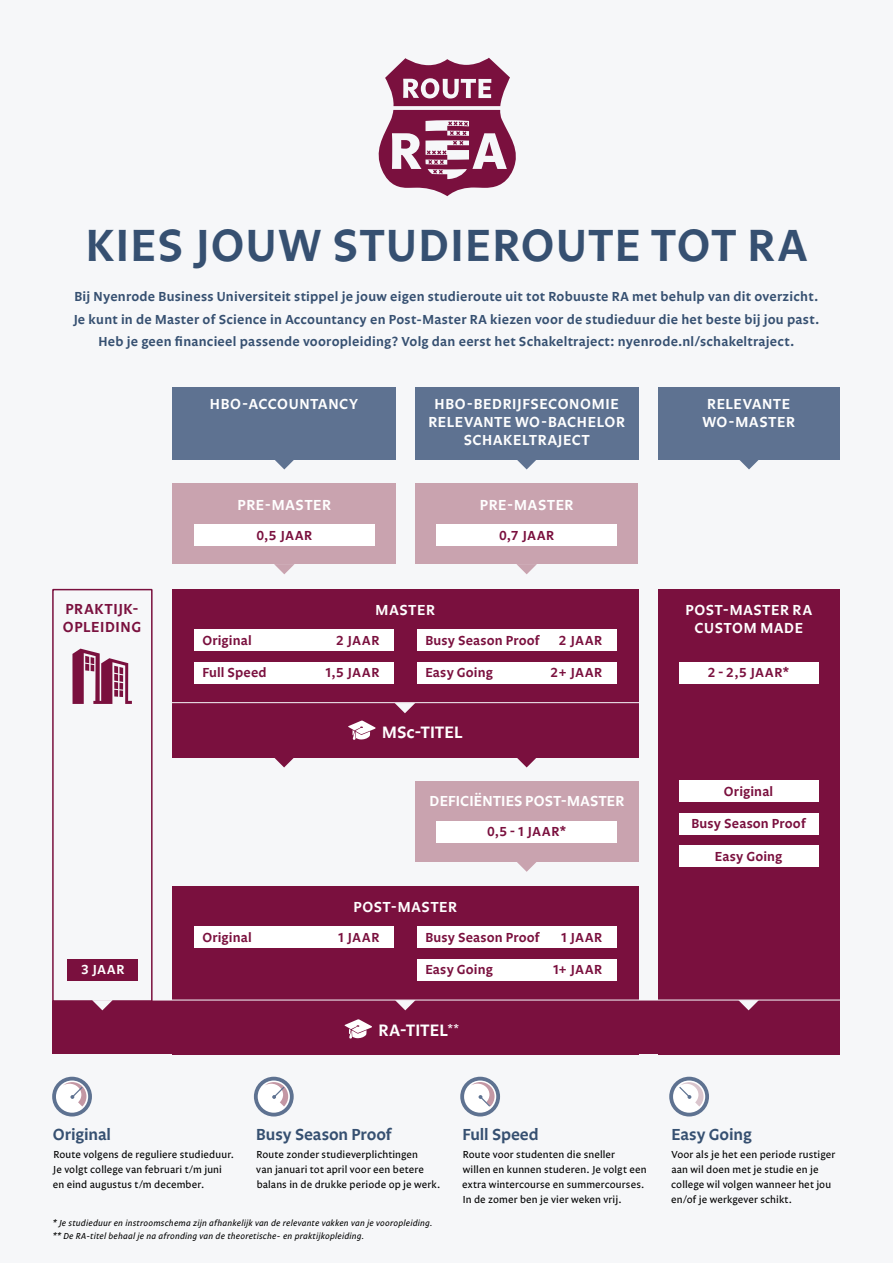
<style>
.page{position:relative;width:893px;height:1263px;background:#f6f7f9}
.page>*{position:absolute;margin:0;border:0;box-sizing:border-box;transform-origin:0 0}
.t1{font:600 46.5px "Legato OT";letter-spacing:.035em;color:#365071}
.t2{font:600 17.1px "Legato OT";letter-spacing:.015em;color:#fff}
.t3{font:600 16.5px "Legato OT";letter-spacing:-.005em;color:#365071}
.t4{font:600 15px/18px "Legato OT";letter-spacing:.05em;color:#fff;text-align:center}
.t5{font:600 15px "Legato OT";letter-spacing:.02em;color:#fff}
.t6{font:600 15px/18px "Legato OT";letter-spacing:.045em;color:#7a103e}
.t7{font:600 13.5px/22.5px "Legato OT";letter-spacing:.015em;color:#365071;text-align:center}
.t8{font:600 13.5px "Legato OT";letter-spacing:.015em;color:#7a103e}
.t9{font:600 13.5px "Legato OT";color:#fff}
.t10{font:10.5px/15px "Legato OT";letter-spacing:.01em;color:#000}
.t11{font:italic 9px/13.5px "Legato OT";letter-spacing:.02em;color:#000}
</style>
<div class="page">
<div style="left:52px;top:1000px;width:787px;height:54px;background:#7a103e"></div>
<svg style="left:254px;top:1077px;width:40px;height:39px"></svg>
<svg style="left:52px;top:1077px;width:40px;height:39px"></svg>
<svg style="left:460px;top:1077px;width:40px;height:39px"></svg>
<svg style="left:669px;top:1077px;width:40px;height:39px"></svg>
<svg style="left:378px;top:58px;width:138px;height:138px"></svg>
<div style="left:172px;top:886px;width:466px;height:168px;background:#7a103e"></div>
<div style="left:658px;top:589px;width:182px;height:465px;background:#7a103e"></div>
<div style="left:415px;top:781px;width:223px;height:80px;background:#c9a3af"></div>
<div style="left:172px;top:589px;width:466px;height:168px;background:#7a103e"></div>
<div style="left:194px;top:629px;width:200px;height:22px;background:#fff"></div>
<div style="left:194px;top:926px;width:200px;height:22px;background:#fff"></div>
<div style="left:437px;top:821px;width:180px;height:21px;background:#fff"></div>
<div style="left:417px;top:629px;width:200px;height:22px;background:#fff"></div>
<div style="left:417px;top:926px;width:200px;height:22px;background:#fff"></div>
<div style="left:194px;top:662px;width:200px;height:21px;background:#fff"></div>
<div style="left:417px;top:662px;width:200px;height:21px;background:#fff"></div>
<div style="left:417px;top:959px;width:200px;height:21px;background:#fff"></div>
<svg style="left:274px;top:564px;width:21px;height:10px"></svg>
<svg style="left:516px;top:564px;width:21px;height:10px"></svg>
<svg style="left:395px;top:703px;width:20px;height:10px"></svg>
<svg style="left:396px;top:1001px;width:19px;height:9px"></svg>
<svg style="left:739px;top:1001px;width:19px;height:9px"></svg>
<svg style="left:516px;top:757px;width:21px;height:10px"></svg>
<svg style="left:274px;top:757px;width:20px;height:10px"></svg>
<svg style="left:516px;top:861px;width:21px;height:11px"></svg>
<svg style="left:274px;top:459px;width:21px;height:10px"></svg>
<svg style="left:516px;top:459px;width:21px;height:10px"></svg>
<svg style="left:739px;top:459px;width:20px;height:10px"></svg>
<div style="left:172px;top:483px;width:224px;height:81px;background:#c9a3af"></div>
<div style="left:415px;top:483px;width:223px;height:81px;background:#c9a3af"></div>
<div style="left:194px;top:525px;width:181px;height:21px;background:#fff"></div>
<div style="left:437px;top:525px;width:180px;height:21px;background:#fff"></div>
<div style="left:172px;top:387px;width:224px;height:72px;background:#5e7291"></div>
<div style="left:415px;top:387px;width:223px;height:72px;background:#5e7291"></div>
<div style="left:658px;top:387px;width:181px;height:72px;background:#5e7291"></div>
<svg style="left:344px;top:1019px;width:28px;height:20px"></svg>
<svg style="left:348px;top:720px;width:28px;height:20px"></svg>
<div style="left:679px;top:662px;width:139px;height:21px;background:#fff"></div>
<hr style="left:26px;top:1000px;width:841px;height:1px;background:#f6f7f9">
<hr style="left:168px;top:702px;width:479px;height:1px;background:#f6f7f9">
<div style="left:52px;top:589px;width:101px;height:413px;border:2px solid #7a103e"></div>
<div style="left:67px;top:959px;width:71px;height:21px;background:#7a103e"></div>
<svg style="left:72px;top:649px;width:60px;height:55px"></svg>
<svg style="left:92px;top:1000px;width:21px;height:10px"></svg>
<div style="left:679px;top:781px;width:139px;height:21px;background:#fff"></div>
<div style="left:679px;top:813px;width:139px;height:21px;background:#fff"></div>
<div style="left:679px;top:845px;width:139px;height:22px;background:#fff"></div>
<h1 class="t1" style="left:86px;top:218px;width:723px">KIES JOUW STUDIEROUTE TOT RA</h1>
<p class="t7" style="left:73px;top:286px;width:747px">Bij Nyenrode Business Universiteit stippel je jouw eigen studieroute uit tot Robuuste RA met behulp van dit overzicht.<br>Je kunt in de Master of Science in Accountancy en Post-Master RA kiezen voor de studieduur die het beste bij jou past.<br>Heb je geen financieel passende vooropleiding? Volg dan eerst het Schakeltraject: nyenrode.nl/schakeltraject.</p>
<h3 class="t4" style="left:210px;top:395px;width:150px">HBO-ACCOUNTANCY</h3>
<h3 class="t4" style="left:428px;top:396px;width:198px">HBO-BEDRIJFSECONOMIE<br>RELEVANTE WO-BACHELOR<br>SCHAKELTRAJECT</h3>
<h3 class="t4" style="left:702px;top:395px;width:94px">RELEVANTE<br>WO-MASTER</h3>
<h3 class="t6" style="left:63px;top:601px;width:80px">PRAKTIJK-<br>OPLEIDING</h3>
<p class="t9" style="left:81px;top:962px;width:45px">3 JAAR</p>
<h3 class="t4" style="left:238px;top:496px;width:95px">PRE-MASTER</h3>
<h3 class="t4" style="left:480px;top:496px;width:95px">PRE-MASTER</h3>
<p class="t8" style="left:256px;top:527px;width:57px">0,5 JAAR</p>
<p class="t8" style="left:499px;top:527px;width:57px">0,7 JAAR</p>
<h3 class="t4" style="left:376px;top:601px;width:61px">MASTER</h3>
<p class="t8" style="left:202px;top:632px;width:51px">Original</p>
<p class="t8" style="left:336px;top:632px;width:45px">2 JAAR</p>
<p class="t8" style="left:425px;top:632px;width:116px">Busy Season Proof</p>
<p class="t8" style="left:559px;top:632px;width:45px">2 JAAR</p>
<p class="t8" style="left:202px;top:664px;width:66px">Full Speed</p>
<p class="t8" style="left:325px;top:664px;width:55px">1,5 JAAR</p>
<p class="t8" style="left:425px;top:664px;width:69px">Easy Going</p>
<p class="t8" style="left:550px;top:664px;width:53px">2+ JAAR</p>
<h2 class="t2" style="left:382px;top:722px;width:82px">MSc-TITEL</h2>
<h3 class="t5" style="left:430px;top:792px;width:196px">DEFICIËNTIES POST-MASTER</h3>
<h3 class="t4" style="left:353px;top:898px;width:105px">POST-MASTER</h3>
<p class="t8" style="left:487px;top:824px;width:81px">0,5 - 1 JAAR*</p>
<p class="t8" style="left:202px;top:929px;width:51px">Original</p>
<p class="t8" style="left:338px;top:929px;width:43px">1 JAAR</p>
<p class="t8" style="left:425px;top:929px;width:116px">Busy Season Proof</p>
<p class="t8" style="left:561px;top:929px;width:43px">1 JAAR</p>
<p class="t8" style="left:425px;top:961px;width:69px">Easy Going</p>
<p class="t8" style="left:553px;top:961px;width:51px">1+ JAAR</p>
<h2 class="t2" style="left:378px;top:1020px;width:82px">RA-TITEL<sup>**</sup></h2>
<h3 class="t4" style="left:685px;top:601px;width:128px">POST-MASTER RA<br>CUSTOM MADE</h3>
<p class="t8" style="left:708px;top:664px;width:83px">2 - 2,5 JAAR*</p>
<p class="t8" style="left:724px;top:783px;width:51px">Original</p>
<p class="t8" style="left:691px;top:816px;width:116px">Busy Season Proof</p>
<p class="t8" style="left:715px;top:848px;width:69px">Easy Going</p>
<h3 class="t3" style="left:53px;top:1125px;width:60px">Original</h3>
<p class="t10" style="left:53px;top:1147px;width:183px">Route volgens de reguliere studieduur.<br>Je volgt college van februari t/m juni en eind augustus t/m december.</p>
<h3 class="t3" style="left:256px;top:1125px;width:137px">Busy Season Proof</h3>
<p class="t10" style="left:256px;top:1147px;width:186px">Route zonder studieverplichtingen<br>van januari tot april voor een betere balans in de drukke periode op je werk.</p>
<p class="t11" style="left:53px;top:1216px;width:382px">* Je studieduur en instroomschema zijn afhankelijk van de relevante vakken van je vooropleiding. ** De RA-titel behaal je na afronding van de theoretische- en praktijkopleiding.</p>
<h3 class="t3" style="left:463px;top:1125px;width:78px">Full Speed</h3>
<p class="t10" style="left:462px;top:1147px;width:186px">Route voor studenten die sneller<br>willen en kunnen studeren. Je volgt een extra wintercourse en summercourses.<br>In de zomer ben je vier weken vrij.</p>
<h3 class="t3" style="left:671px;top:1125px;width:82px">Easy Going</h3>
<p class="t10" style="left:671px;top:1147px;width:166px">Voor als je het een periode rustiger aan wil doen met je studie en je college wil volgen wanneer het jou en/of je werkgever schikt.</p>
</div>
